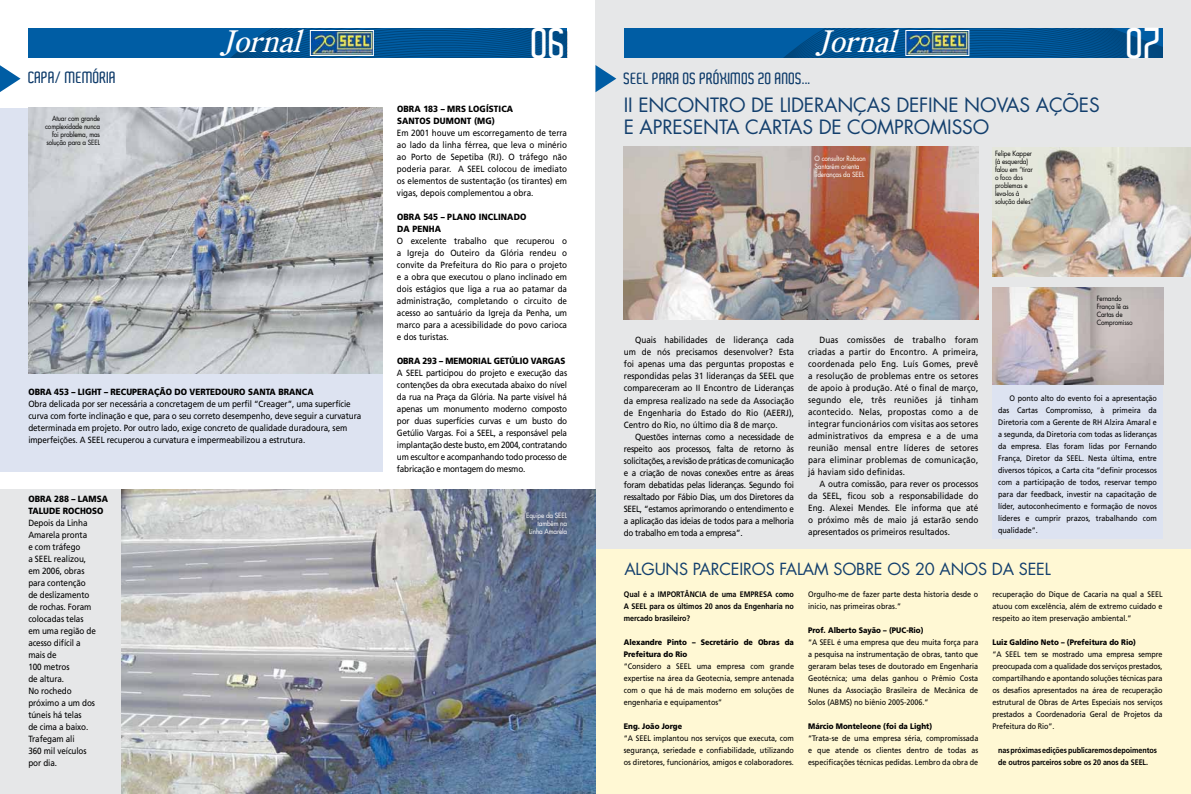
<style>
.page{position:relative;width:1191px;height:794px;background:#fff}
.page>*{position:absolute;margin:0;border:0;box-sizing:border-box;transform-origin:0 0}
.t1{font:600 41.2px "Aldo";color:#fff}
.t2{font:italic 29.6px "Century Old Style";color:#fff}
.t3{font:19.2px "Futura";letter-spacing:-.01em;color:#133f6d}
.t4{font:16.3px "Futura";letter-spacing:-.01em;color:#133f6d}
.t5{font:600 15.7px "Aldo";color:#133f6d}
.t6{font:9px/12px "Frutiger LT";letter-spacing:-.01em;color:#000;text-align:justify;scale:.9 1}
.t7{font:900 9px/12px "Frutiger LT";letter-spacing:.005em;color:#000;scale:.9 1}
.t8{font:8px/12px "Frutiger LT";color:#000;text-align:justify;scale:.9 1}
.t9{font:700 8px/12px "Frutiger LT";letter-spacing:-.01em;color:#000;text-align:justify;scale:.9 1}
.t10{font:900 8px/12px "Frutiger LT";color:#000;scale:.9 1}
.t11{font:7px/8px "Futura";letter-spacing:-.02em;color:#000;scale:.9 1}
.t12{font:7px/8px "Futura";letter-spacing:-.02em;color:#fff;scale:.9 1}
</style>
<div class="page">
<div style="left:595px;top:0;width:596px;height:563px;background:#e6e7e8"></div>
<div style="left:992px;top:293px;width:170px;height:246px;background:#dde3f1"></div>
<div style="left:0;top:489px;width:359px;height:305px;background:#e6e7e8"></div>
<div style="left:0;top:108px;width:383px;height:364px;background:#dde3f1"></div>
<div style="left:595px;top:549px;width:596px;height:245px;background:#fff8d4"></div>
<svg style="left:624px;top:28px;width:538px;height:29px;background:#005597"></svg>
<svg style="left:28px;top:28px;width:539px;height:29px;background:#005799"></svg>
<svg style="left:595px;top:65px;width:21px;height:27px"></svg>
<svg style="left:0;top:65px;width:21px;height:27px"></svg>
<img style="left:624px;top:147px;width:354px;height:172px">
<img style="left:992px;top:147px;width:199px;height:129px">
<img style="left:992px;top:288px;width:171px;height:96px">
<img style="left:312px;top:32px;width:59px;height:22px">
<div style="left:310px;top:30px;width:63px;height:26px;border:1px solid #fff"></div>
<img style="left:907px;top:32px;width:60px;height:22px">
<div style="left:905px;top:30px;width:64px;height:26px;border:1px solid #fff"></div>
<img style="left:28px;top:108px;width:355px;height:266px">
<img style="left:122px;top:490px;width:473px;height:304px">
<h3 class="t5" style="left:28px;top:69px;width:90px">CAPA/ MEMÓRIA</h3>
<h1 class="t1" style="left:532px;top:20px;width:37px">06</h1>
<h1 class="t1" style="left:1127px;top:20px;width:37px">07</h1>
<h3 class="t5" style="left:624px;top:70px;width:189px">SEEL PARA OS PRÓXIMOS 20 ANOS...</h3>
<h2 class="t2" style="left:222px;top:22px;width:79px">Jornal</h2>
<h2 class="t2" style="left:817px;top:22px;width:79px">Jornal</h2>
<p class="t11" style="left:45px;top:114px;width:63px;text-align:right">Atuar com grande complexidade nunca foi problema, mas solução para a SEEL</p>
<p class="t7" style="left:28px;top:386px;width:210px">OBRA 453 – LIGHT – RECUPE RAÇÃO DO VE RTEDO</p>
<p class="t7" style="left:228px;top:386px;width:97px">URO SANTA BRANCA</p>
<p class="t6" style="left:28px;top:398px;width:371px;text-align:left">Obra delicada por ser necessária a concretagem de um perfil “Creager”, uma superfície curva com forte inclinação e que, para o seu correto desempenho, deve seguir a curvatura determinada em projeto. Por outro lado, exige concreto de qualidade duradoura, sem imperfeições. A SEEL recuperou a curvatura e impermeabilizou a estrutura.</p>
<p class="t7" style="left:397px;top:103px;width:130px">OBRA 183 – MRS LOGÍSTICA<br>SANTOS DUMONT (MG)</p>
<p class="t6" style="left:397px;top:127px;width:190px">Em 2001 houve um escorregamento de terra ao lado da linha férrea, que leva o minério ao Porto de Sepetiba (RJ). O tráfego não poderia parar. A SEEL colocou de imediato os elementos de sustentação (os tirantes) em vigas, depois complementou a obra.</p>
<p class="t7" style="left:397px;top:211px;width:138px">OBRA 545 – PLANO INCLINADO<br>DA PENHA</p>
<p class="t6" style="left:397px;top:235px;width:191px">O excelente trabalho que recuperou o a Igreja do Outeiro da Glória rendeu o convite da Prefeitura do Rio para o projeto e a obra que executou o plano inclinado em dois estágios que liga a rua ao patamar da administração, completando o circuito de acesso ao santuário da Igreja da Penha, um marco para a acessibilidade do povo carioca e dos turistas.</p>
<p class="t7" style="left:397px;top:355px;width:71px">OBRA 293 – MEMO</p>
<p class="t7" style="left:473px;top:355px;width:103px">RIAL GETÚLIO VARGAS</p>
<p class="t6" style="left:397px;top:367px;width:190px">A SEEL participou do projeto e execução das contenções da obra executada abaixo do nível da rua na Praça da Glória. Na parte visível há apenas um monumento moderno composto por duas superfícies curvas e um busto do Getúlio Vargas. Foi a SEEL, a responsável pela implantação deste busto, em 2004, contratando um escultor e acompanhando todo processo de fabricação e montagem do mesmo.</p>
<p class="t7" style="left:28px;top:492px;width:90px">OBRA 288 – LAMSA<br>TALUDE ROCHOSO</p>
<p class="t6" style="left:28px;top:516px;width:77px;text-align:left">Depois da Linha<br>Amarela pronta<br>e com tráfego<br>a SEEL realizou, em 2006, obras para contenção de deslizamento de rochas. Foram colocadas telas em uma região de acesso difícil a mais de<br>100 metros<br>de altura.<br>No rochedo próximo a um dos túneis há telas<br>de cima a baixo.<br>Trafegam ali<br>360 mil veículos por dia.</p>
<p class="t12" style="left:526px;top:511px;width:47px;text-align:right">Equipe da SEEL também na<br>Linha Amarela</p>
<h3 class="t3" style="left:624px;top:92px;width:243px">II Encontro de Li deranças</h3>
<h3 class="t3" style="left:896px;top:92px;width:97px">define novas</h3>
<h3 class="t3" style="left:1035px;top:92px;width:54px">ações</h3>
<h3 class="t3" style="left:624px;top:114px;width:28px">e aprese</h3>
<h3 class="t3" style="left:703px;top:114px;width:172px">nta Cartas de Compromisso</h3>
<p class="t12" style="left:814px;top:154px;width:59px">O consultor Robson<br>Santarém orienta lideranças da SEEL</p>
<p class="t11" style="left:995px;top:150px;width:44px">Felipe Kapper (à esquerda) falou em “tirar o foco dos problemas e leva-los à solução deles”</p>
<p class="t6" style="left:624px;top:334px;width:190px;text-indent:11px">Quais habilidades de liderança cada um de nós precisamos desenvolver? Esta foi apenas uma das perguntas propostas e respondidas pelas 31 lideranças da SEEL que compareceram ao II Encontro de Lideranças da empresa realizado na sede da Associação de Engenharia do Estado do Rio (AEERJ), Centro do Rio, no último dia 8 de março.</p>
<p class="t6" style="left:624px;top:430px;width:191px;text-indent:11px">Questões internas como a necessidade de respeito aos processos, falta de retorno às solicitações, a revisão de práticas de comunicação e a criação de novas conexões entre as áreas foram debatidas pelas lideranças. Segundo foi ressaltado por Fábio Dias, um dos Diretores da SEEL, “estamos aprimorando o entendimento e a aplicação das ideias de todos para a melhoria do trabalho em toda a empresa”.</p>
<p class="t6" style="left:808px;top:334px;width:190px;text-indent:11px">Duas comissões de trabalho foram criadas a partir do Encontro. A primeira, coordenada pelo Eng. Luís Gomes, prevê a resolução de problemas entre os setores de apoio à produção. Até o final de março, segundo ele, três reuniões já tinham acontecido. Nelas, propostas como a de integrar funcionários com visitas aos setores administrativos da empresa e a de uma reunião mensal entre líderes de setores para eliminar problemas de comunicação, já haviam sido definidas.</p>
<p class="t6" style="left:808px;top:478px;width:191px;text-indent:11px">A outra comissão, para rever os processos da SEEL, ficou sob a responsabilidade do Eng. Alexei Mendes. Ele informa que até o próximo mês de maio já estarão sendo apresentados os primeiros resultados.</p>
<p class="t11" style="left:1096px;top:294px;width:41px">Fernando<br>França lê as<br>Cartas de<br>Compromisso</p>
<p class="t8" style="left:998px;top:392px;width:178px;text-indent:11px">O ponto alto do evento foi a apresentação das Cartas Compromisso, à primeira da Diretoria com a Gerente de RH Alzira Amaral e a segunda, da Diretoria com todas as lideranças da empresa. Elas foram lidas por Fernando França, Diretor da SEEL. Nesta última, entre diversos tópicos, a Carta cita “definir processos com a participação de todos, reservar tempo para dar feedback, investir na capacitação de líder, autoconhecimento e formação de novos líderes e cumprir prazos, trabalhando com qualidade”.</p>
<h3 class="t4" style="left:624px;top:557px;width:428px">ALGUN S PARCEIROS FALAM SOBRE os 20 AN OS DA SEEL</h3>
<p class="t9" style="left:624px;top:588px;width:190px">Qual é a IMPORTÂNCIA de uma EMPRESA como A SEEL para os últimos 20 anos da Engenharia no mercado brasileiro?</p>
<p class="t10" style="left:624px;top:635px;width:190px">ALEXANDRE PINTO – SECRETÁRIO DE OBRAS DA<br>PREFEITURA DO RIO</p>
<p class="t8" style="left:624px;top:660px;width:190px">“Considero a SEEL uma empresa com grande expertise na área da Geotecnia, sempre antenada com o que há de mais moderno em soluções de engenharia e equipamentos”</p>
<p class="t10" style="left:624px;top:719px;width:66px">ENG. JOÃO JORGE</p>
<p class="t8" style="left:624px;top:732px;width:190px">“A SEEL implantou nos serviços que executa, com segurança, seriedade e confiabilidade, utilizando os diretores, funcionários, amigos e colaboradores.</p>
<p class="t8" style="left:808px;top:588px;width:190px">Orgulho-me de fazer parte desta historia desde o inicio, nas primeiras obras.”</p>
<p class="t10" style="left:808px;top:623px;width:130px">PROF. ALBERTO SAYÃO – (PUC-RIO)</p>
<p class="t8" style="left:808px;top:636px;width:190px">“A SEEL é uma empresa que deu muita força para a pesquisa na instrumentação de obras, tanto que geraram belas teses de doutorado em Engenharia Geotécnica; uma delas ganhou o Prêmio Costa Nunes da Associação Brasileira de Mecânica de Solos (ABMS) no biênio 2005-2006.”</p>
<p class="t10" style="left:808px;top:719px;width:139px">MÁRCIO MONTELEONE (FOI DA LIGHT)</p>
<p class="t8" style="left:808px;top:732px;width:190px">“Trata-se de uma empresa séria, compromissada e que atende os clientes dentro de todas as especificações técnicas pedidas. Lembro da obra de</p>
<p class="t8" style="left:992px;top:588px;width:190px">recuperação do Dique de Cacaria na qual a SEEL atuou com excelência, além de extremo cuidado e respeito ao item preservação ambiental.”</p>
<p class="t10" style="left:992px;top:636px;width:161px">LUIZ GALDINO NETO – (PREFEITURA DO RIO)</p>
<p class="t8" style="left:992px;top:648px;width:191px">“A SEEL tem se mostrado uma empresa sempre preocupada com a qualidade dos serviços prestados, compartilhando e apontando soluções técnicas para os desafios apresentados na área de recuperação estrutural de Obras de Artes Especiais nos serviços prestados a Coordenadoria Geral de Projetos da Prefeitura do Rio”.</p>
<p class="t9" style="left:998px;top:744px;width:178px">nas próximas edições publicaremos depoimentos de outros parceiros sobre os 20 anos da SEEL.</p>
</div>
